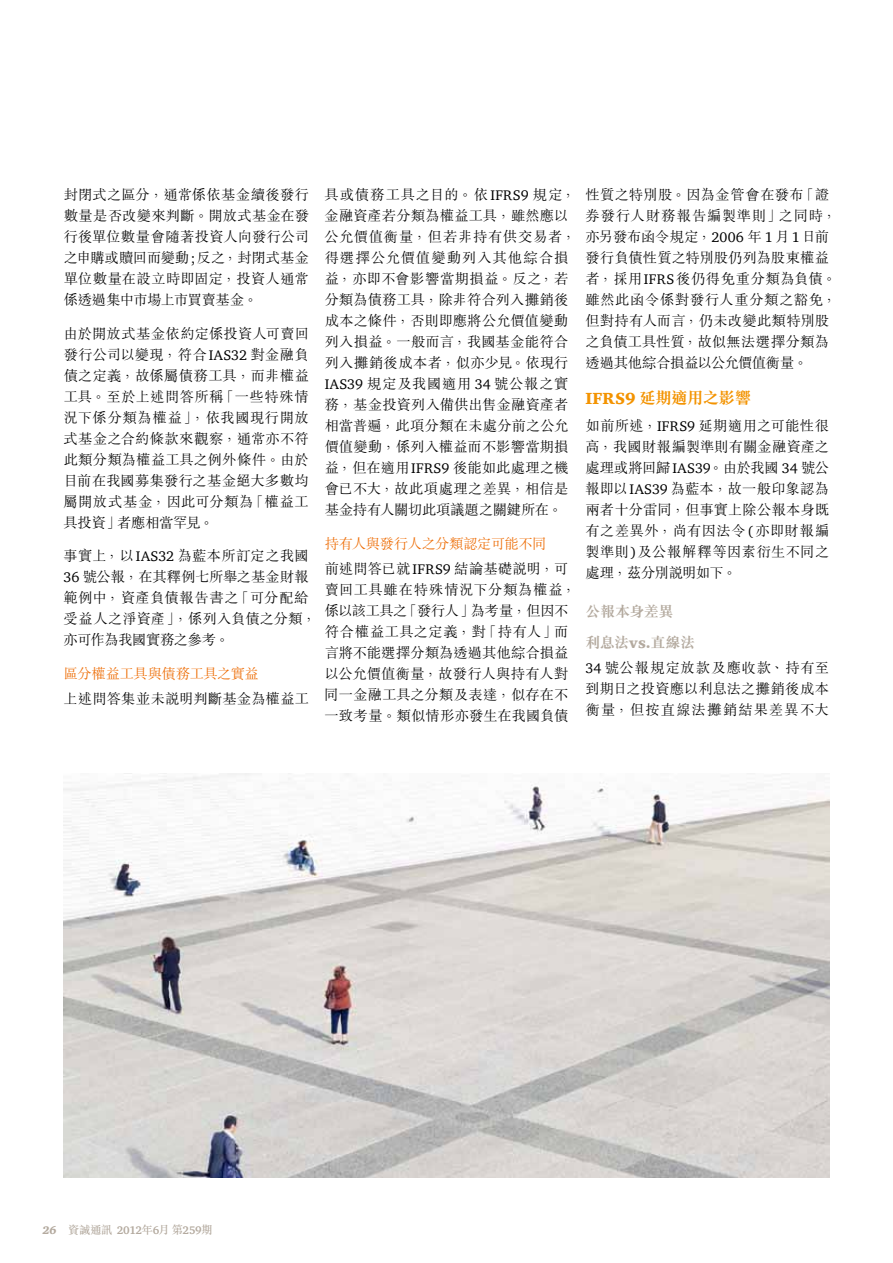
<style>
.page{position:relative;width:893px;height:1263px;background:#fff}
.page>*{position:absolute;margin:0;border:0;box-sizing:border-box;transform-origin:0 0}
.t1{font:700 16.5px "M Sung HK";letter-spacing:-.035em;color:#f39300}
.t2{font:700 15px/30.8px "M Sung HK";letter-spacing:-.03em;color:#b4aa9f}
.t3{font:300 14.25px/21px "M Sung HK";letter-spacing:.02em;color:#000;text-align:justify}
.t4{font:300 14.25px/25.2px "M Sung HK";letter-spacing:-.015em;color:#ed6a00}
.t5{font:500 11.25px "M Sung HK";letter-spacing:-.015em;color:#b4aa9f}
.s1{font-family:"ITC Charter Com";font-weight:400}
.s2{color:#000}
.s3{font-family:"ITC Charter Com";font-weight:400;color:#000}
.s4{font-family:"ITC Charter Com";font-weight:900}
.s5{font-family:"ITC Charter Com";font-weight:900;font-style:italic}
.s6{font-family:"ITC Charter Com";font-weight:700}
</style>
<div class="page">
<img style="left:64px;top:774px;width:765px;height:404px">
<p class="t3" style="left:64px;top:183px;width:247px">封閉式之區分，通常係依基金續後發行數量是否改變來判斷。開放式基金在發行後單位數量會隨著投資人向發行公司之申購或贖回而變動<span class="s1">;</span>反之，封閉式基金單位數量在設立時即固定，投資人通常係透過集中市場上市買賣基金。</p>
<p class="t3" style="left:64px;top:322px;width:247px">由於開放式基金依約定係投資人可賣回發行公司以變現，符合<span class="s1">IAS32</span> 對金融負債之定義，故係屬債務工具，而非權益工具。至於上述問答所稱「一些特殊情況下係分類為權益」，依我國現行開放式基金之合約條款來觀察，通常亦不符此類分類為權益工具之例外條件。由於目前在我國募集發行之基金絕大多數均屬開放式基金，因此可分類為「權益工具投資」者應相當罕見。</p>
<p class="t3" style="left:64px;top:545px;width:254px;text-align:left">事實上，以<span class="s1">IAS32</span> 為藍本所訂定之我國<br><span class="s1">36</span> 號公報，在其釋例七所舉之基金財報範例中，資產負債報告書之「可分配給受益人之淨資產」，係列入負債之分類，亦可作為我國實務之參考。</p>
<p class="t4" style="left:64px;top:661px;width:197px">區分權益工具與債務工具之實益</p>
<p class="t3" style="left:64px;top:688px;width:247px">上述問答集並未說明判斷基金為權益工</p>
<p class="t3" style="left:325px;top:183px;width:252px;text-align:left">具或債務工具之目的。依<span class="s1">IFRS9</span> 規定，金融資產若分類為權益工具，雖然應以公允價值衡量，但若非持有供交易者，得選擇公允價值變動列入其他綜合損益，亦即不會影響當期損益。反之，若分類為債務工具，除非符合列入攤銷後成本之條件，否則即應將公允價值變動列入損益。一般而言，我國基金能符合列入攤銷後成本者，似亦少見。依現行<br><span class="s1">IAS39</span> 規定及我國適用 <span class="s1">34</span> 號公報之實務，基金投資列入備供出售金融資產者相當普遍，此項分類在未處分前之公允價值變動，係列入權益而不影響當期損益，但在適用<span class="s1">IFRS9</span> 後能如此處理之機會已不大，故此項處理之差異，相信是基金持有人關切此項議題之關鍵所在。</p>
<p class="t4" style="left:325px;top:530px;width:245px">持有人與發行人之分類認定可能不同<br><span class="s2">前述問答已就</span><span class="s3">IFRS9</span> <span class="s2">結論基礎說明，可</span></p>
<p class="t3" style="left:325px;top:578px;width:253px;text-align:left">賣回工具雖在特殊情況下分類為權益，係以該工具之「發行人」為考量，但因不符合權益工具之定義，對「持有人」而言將不能選擇分類為透過其他綜合損益以公允價值衡量，故發行人與持有人對同一金融工具之分類及表達，似存在不一致考量。類似情形亦發生在我國負債</p>
<p class="t3" style="left:585px;top:183px;width:252px;text-align:left">性質之特別股。因為金管會在發布「證券發行人財務報告編製準則」之同時，亦另發布函令規定，<span class="s1">2006</span> 年 <span class="s1">1</span> 月<span class="s1">1</span>日前發行負債性質之特別股仍列為股東權益者，採用<span class="s1">IFRS</span>後仍得免重分類為負債。雖然此函令係對發行人重分類之豁免，但對持有人而言，仍未改變此類特別股之負債工具性質，故似無法選擇分類為透過其他綜合損益以公允價值衡量。</p>
<p class="t1" style="left:585px;top:386px;width:167px"><span class="s4">IFRS9</span> 延期適用之影響</p>
<p class="t3" style="left:585px;top:415px;width:245px">如前所述，<span class="s1">IFRS9</span> 延期適用之可能性很高，我國財報編製準則有關金融資產之處理或將回歸<span class="s1">IAS39</span>。由於我國 <span class="s1">34</span> 號公報即以<span class="s1">IAS39</span> 為藍本，故一般印象認為兩者十分雷同，但事實上除公報本身既有之差異外，尚有因法令<span class="s1">(</span>亦即財報編製準則<span class="s1">)</span>及公報解釋等因素衍生不同之處理，茲分別說明如下。</p>
<p class="t2" style="left:585px;top:595px;width:111px">公報本身差異<br>利息法<span class="s4">vs.</span>直線法</p>
<p class="t3" style="left:585px;top:657px;width:245px"><span class="s1">34</span> 號公報規定放款及應收款、持有至到期日之投資應以利息法之攤銷後成本衡量，但按直線法攤銷結果差異不大</p>
<p class="t5" style="left:43px;top:1222px;width:172px"><span class="s5">26</span> 資誠通訊 <span class="s6">2012</span>年<span class="s6">6</span>月第<span class="s6">259</span>期</p>
</div>
